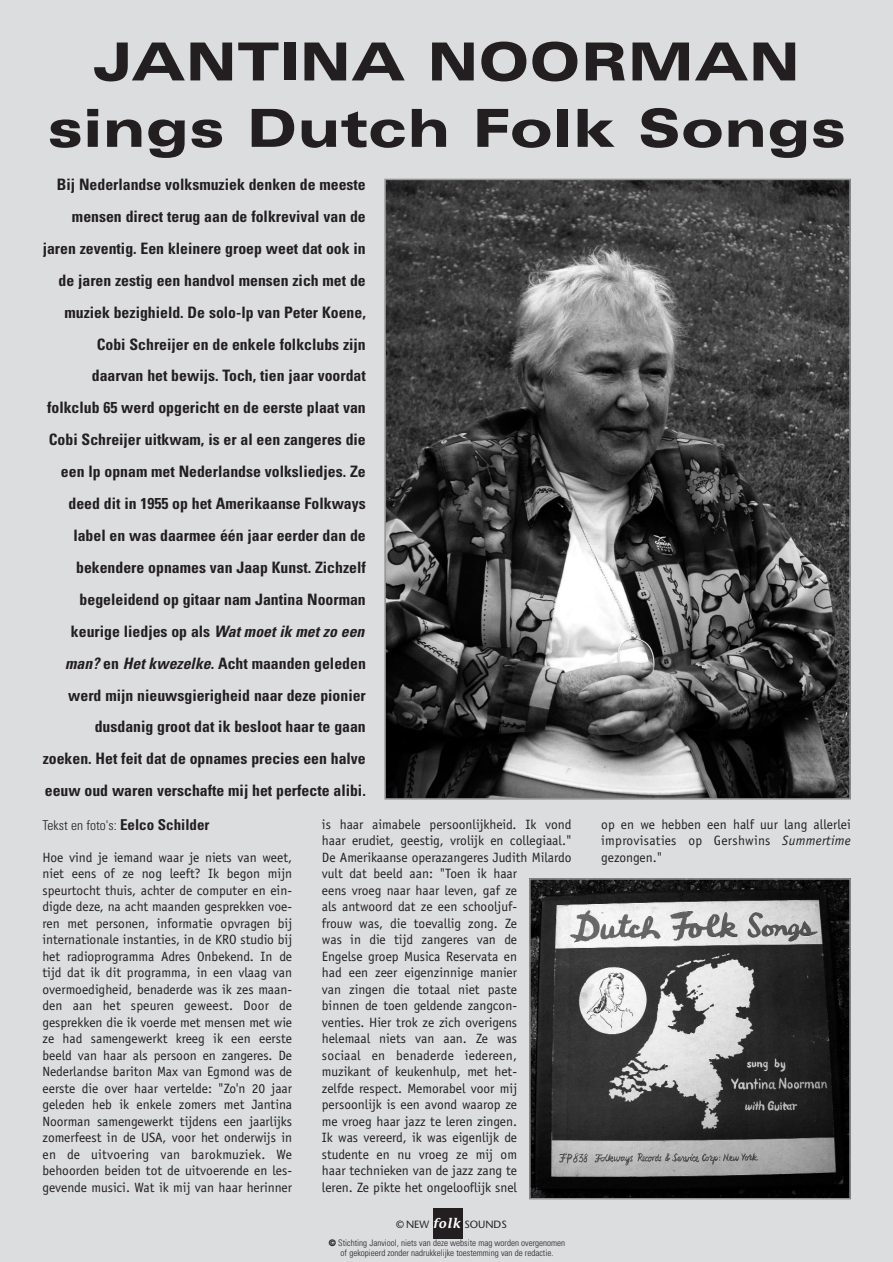
<style>
.page{position:relative;width:893px;height:1262px;background:#fff}
.page>*{position:absolute;margin:0;border:0;box-sizing:border-box;transform-origin:0 0}
.t1{font:900 expanded 52.5px/66.3px "Univers";letter-spacing:.005em;color:#231f20;text-align:center}
.t2{font:700 condensed 15.75px/32px "Univers";color:#231f20;text-align:right}
.t3{font:13.5px/16.5px "Officina Sans";color:#231f20;text-align:justify}
.t4{font:300 condensed 13.5px "Univers";color:#231f20}
.t5{font:10.5px "Stone Sans";color:#231f20}
.t6{font:300 condensed 9px/9.8px "Univers";color:#231f20;text-align:center}
.s1{font-style:italic}
.s2{font-weight:700;font-size:15px}
.s3{font-family:"Stone Informal";font-weight:600;font-style:italic;font-size:13.8px;color:#fff}
.s4{font-weight:900;font-stretch:expanded}
</style>
<div class="page">
<div style="left:0;top:0;width:892px;height:1261px;background:#dcdddf"></div>
<div style="left:433px;top:1208px;width:29px;height:30px;background:#231f20"></div>
<img style="left:387px;top:182px;width:460px;height:614px">
<div style="left:384px;top:179px;width:466px;height:620px;border:2px solid #939598"></div>
<img style="left:532px;top:881px;width:315px;height:315px">
<div style="left:529px;top:878px;width:321px;height:321px;border:2px solid #939598"></div>
<h1 class="t1" style="left:48px;top:33px;width:799px">JANTINA NOORMAN sings Dutch Folk Songs</h1>
<p class="t2" style="left:43px;top:170px;width:324px">Bij Nederlandse volksmuziek denken de meeste mensen direct terug aan de folkrevival van de jaren zeventig. Een kleinere groep weet dat ook in de jaren zestig een handvol mensen zich met de muziek bezighield. De solo-lp van Peter Koene, Cobi Schreijer en de enkele folkclubs zijn daarvan het bewijs. Toch, tien jaar voordat folkclub 65 werd opgericht en de eerste plaat van Cobi Schreijer uitkwam, is er al een zangeres die een lp opnam met Nederlandse volksliedjes. Ze deed dit in 1955 op het Amerikaanse Folkways label en was daarmee één jaar eerder dan de bekendere opnames van Jaap Kunst. Zichzelf begeleidend op gitaar nam Jantina Noorman keurige liedjes op als <span class="s1">Wat moet ik met zo een man?</span> en <span class="s1">Het kwezelke</span>. Acht maanden geleden werd mijn nieuwsgierigheid naar deze pionier dusdanig groot dat ik besloot haar te gaan zoeken. Het feit dat de opnames precies een halve eeuw oud waren verschafte mij het perfecte alibi.</p>
<p class="t4" style="left:43px;top:820px;width:169px">Tekst en foto's: <span class="s2">Eelco Schilder</span></p>
<p class="t3" style="left:43px;top:850px;width:251px">Hoe vind je iemand waar je niets van weet, niet eens of ze nog leeft? Ik begon mijn speurtocht thuis, achter de computer en ein&shy;digde deze, na acht maanden gesprekken voe&shy;ren met personen, informatie opvragen bij internationale instanties, in de KRO studio bij het radioprogramma Adres Onbekend. In de tijd dat ik dit programma, in een vlaag van overmoedigheid, benaderde was ik zes maan&shy;den aan het speuren geweest. Door de gesprekken die ik voerde met mensen met wie ze had samengewerkt kreeg ik een eerste beeld van haar als persoon en zangeres. De Nederlandse bariton Max van Egmond was de eerste die over haar vertelde: "Zo'n 20 jaar geleden heb ik enkele zomers met Jantina Noorman samengewerkt tijdens een jaarlijks zomerfeest in de USA, voor het onderwijs in en de uitvoering van barokmuziek. We behoorden beiden tot de uitvoerende en les&shy;gevende musici. Wat ik mij van haar herinner</p>
<p class="t3" style="left:322px;top:817px;width:251px;text-align:left">is haar aimabele persoonlijkheid. Ik vond haar erudiet, geestig, vrolijk en collegiaal." De Amerikaanse operazangeres Judith Milardo vult dat beeld aan: "Toen ik haar<br>eens vroeg naar haar leven, gaf ze<br>als antwoord dat ze een schooljuf-<br>frouw was, die toevallig zong. Ze<br>was in die tijd zangeres van de<br>Engelse groep Musica Reservata en<br>had een zeer eigenzinnige manier<br>van zingen die totaal niet paste<br>binnen de toen geldende zangcon-<br>venties. Hier trok ze zich overigens<br>helemaal niets van aan. Ze was<br>sociaal en benaderde iedereen,<br>muzikant of keukenhulp, met het-<br>zelfde respect. Memorabel voor mij persoonlijk is een avond waarop ze<br>me vroeg haar jazz te leren zingen.<br>Ik was vereerd, ik was eigenlijk de<br>studente en nu vroeg ze mij om<br>haar technieken van de jazz zang te<br>leren. Ze pikte het ongelooflijk snel</p>
<p class="t3" style="left:601px;top:817px;width:251px">op en we hebben een half uur lang allerlei improvisaties op Gershwins <span class="s1">Summertime </span>gezongen."</p>
<p class="t5" style="left:396px;top:1220px;width:112px">© NEW <span class="s3">folk</span> SOUNDS</p>
<p class="t6" style="left:329px;top:1239px;width:238px"><span class="s4">©</span> Stichting Janviool, niets van deze website mag worden overgenomen of gekopieerd zonder nadrukkelijke toestemming van de redactie.</p>
</div>
